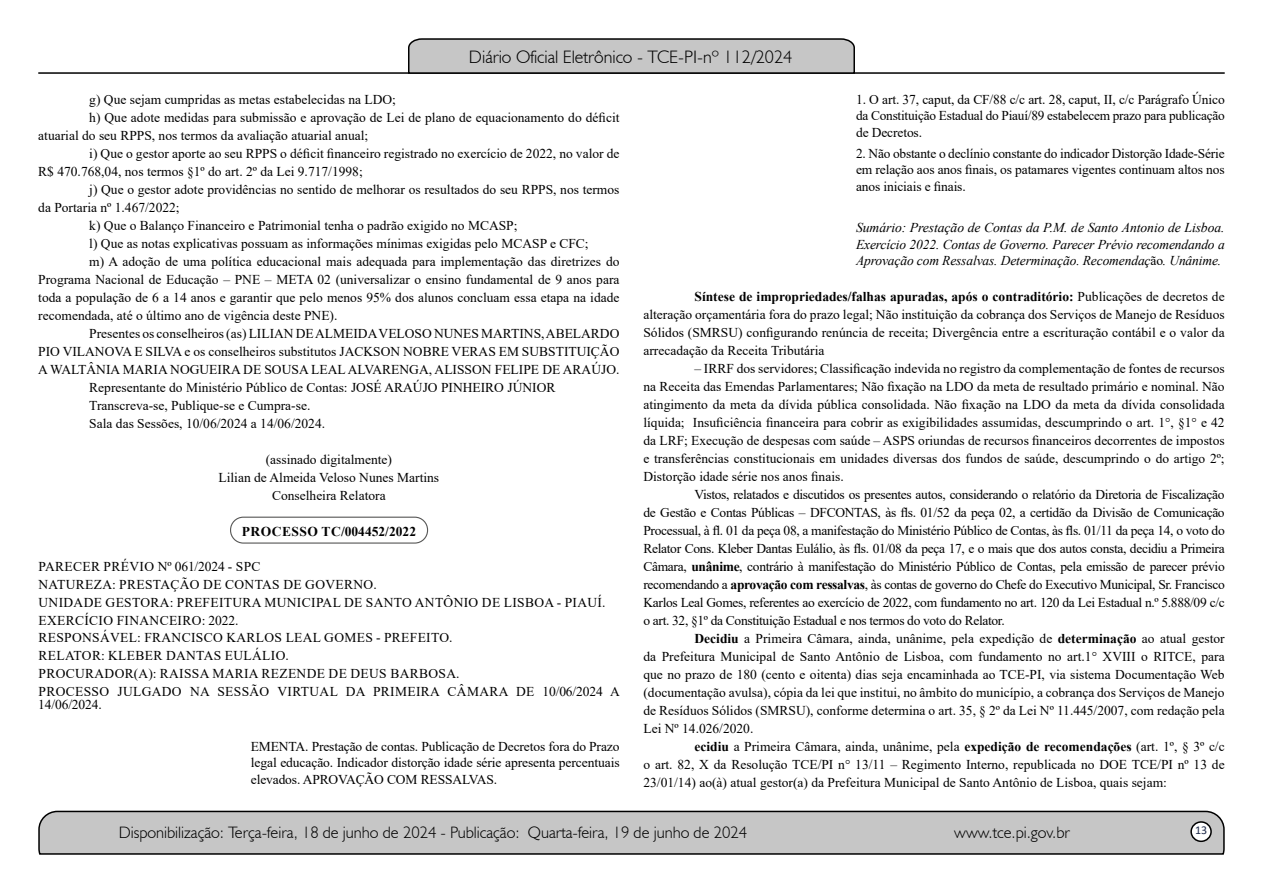
<style>
.page{position:relative;width:1263px;height:893px;background:#fff}
.page>*{position:absolute;margin:0;border:0;box-sizing:border-box;transform-origin:0 0}
.t1{font:300 18px "Humanist 521 BT";color:#000}
.t2{font:300 16.5px "Humanist 521 BT";color:#000}
.t3{font:13.5px/18px "Times New Roman";color:#000;text-align:justify}
.t4{font:13.5px/17.7px "Times New Roman";letter-spacing:.025em;color:#000}
.t5{font:italic 13.5px/16.5px "Times New Roman";letter-spacing:-.01em;color:#000;text-align:justify}
.t6{font:700 13.5px "Times New Roman";letter-spacing:.02em;color:#000}
.t7{font:12px "Calibri";color:#212d4c}
.s1{font-style:normal}
.s2{font-weight:700}
</style>
<div class="page">
<svg style="left:38px;top:810px;width:1187px;height:45px;background:#b9b9b9"></svg>
<div style="left:1191px;top:822px;width:20px;height:19px;background:#fff;border-radius:50%"></div>
<div style="left:1190px;top:821px;width:22px;height:21px;border:2px solid #000;border-radius:50%"></div>
<hr style="left:38px;top:72px;width:1187px;height:2px;background:#000">
<svg style="left:407px;top:38px;width:449px;height:36px;background:#b4b4b4"></svg>
<div style="left:230px;top:517px;width:198px;height:27px;border:1px solid #575756;border-radius:13px"></div>
<h1 class="t1" style="left:469px;top:46px;width:325px">Diário Oficial Eletrônico - TCE-PI-nº 112/2024</h1>
<p class="t3" style="left:89px;top:90px;width:308px">g) Que sejam cumpridas as metas estabelecidas na LDO;</p>
<p class="t3" style="left:89px;top:108px;width:532px">h) Que adote medidas para submissão e aprovação de Lei de plano de equacionamento do déficit</p>
<p class="t3" style="left:38px;top:126px;width:331px">atuarial do seu RPPS, nos termos da avaliação atuarial anual;</p>
<p class="t3" style="left:89px;top:144px;width:532px">i) Que o gestor aporte ao seu RPPS o déficit financeiro registrado no exercício de 2022, no valor de</p>
<p class="t3" style="left:38px;top:162px;width:326px">R$ 470.768,04, nos termos §1º do art. 2º da Lei 9.717/1998;</p>
<p class="t3" style="left:89px;top:180px;width:532px">j) Que o gestor adote providências no sentido de melhorar os resultados do seu RPPS, nos termos</p>
<p class="t3" style="left:38px;top:198px;width:143px">da Portaria nº 1.467/2022;</p>
<p class="t3" style="left:89px;top:216px;width:430px">k) Que o Balanço Financeiro e Patrimonial tenha o padrão exigido no MCASP;</p>
<p class="t3" style="left:89px;top:234px;width:501px">l) Que as notas explicativas possuam as informações mínimas exigidas pelo MCASP e CFC;</p>
<p class="t3" style="left:89px;top:252px;width:532px">m) A adoção de uma política educacional mais adequada para implementação das diretrizes do</p>
<p class="t3" style="left:38px;top:270px;width:583px">Programa Nacional de Educação – PNE – META 02 (universalizar o ensino fundamental de 9 anos para</p>
<p class="t3" style="left:38px;top:288px;width:583px">toda a população de 6 a 14 anos e garantir que pelo menos 95% dos alunos concluam essa etapa na idade</p>
<p class="t3" style="left:38px;top:306px;width:301px">recomendada, até o último ano de vigência deste PNE).</p>
<p class="t3" style="left:89px;top:324px;width:532px">Presentes os conselheiros (as) LILIAN DE ALMEIDA VELOSO NUNES MARTINS, ABELARDO</p>
<p class="t3" style="left:38px;top:342px;width:583px">PIO VILANOVA E SILVA e os conselheiros substitutos JACKSON NOBRE VERAS EM SUBSTITUIÇÃO</p>
<p class="t3" style="left:38px;top:360px;width:583px">A WALTÂNIA MARIA NOGUEIRA DE SOUSA LEAL ALVARENGA, ALISSON FELIPE DE ARAÚJO.</p>
<p class="t3" style="left:89px;top:378px;width:468px">Representante do Ministério Público de Contas: JOSÉ ARAÚJO PINHEIRO JÚNIOR</p>
<p class="t3" style="left:89px;top:396px;width:223px">Transcreva-se, Publique-se e Cumpra-se.</p>
<p class="t3" style="left:89px;top:414px;width:237px">Sala das Sessões, 10/06/2024 a 14/06/2024.</p>
<p class="t3" style="left:219px;top:450px;width:222px;text-align:center">(assinado digitalmente)<br>Lilian de Almeida Veloso Nunes Martins<br>Conselheira Relatora</p>
<p class="t6" style="left:242px;top:521px;width:176px">PROCESSO TC/004452/2022</p>
<p class="t4" style="left:38px;top:558px;width:583px">PARECER PRÉVIO Nº 061/2024 - SPC<br>NATUREZA: PRESTAÇÃO DE CONTAS DE GOVERNO.<br>UNIDADE GESTORA: PREFEITURA MUNICIPAL DE SANTO ANTÔNIO DE LISBOA - PIAUÍ.<br>EXERCÍCIO FINANCEIRO: 2022.<br>RESPONSÁVEL: FRANCISCO KARLOS LEAL GOMES - PREFEITO.<br>RELATOR: KLEBER DANTAS EULÁLIO.<br>PROCURADOR(A): RAISSA MARIA REZENDE DE DEUS BARBOSA.<br>PROCESSO JULGADO NA SESSÃO VIRTUAL DA PRIMEIRA CÂMARA DE 10/06/2024 A</p>
<p class="t3" style="left:38px;top:695px;width:65px">14/06/2024.</p>
<p class="t3" style="left:251px;top:737px;width:370px;line-height:16.5px">EMENTA. Prestação de contas. Publicação de Decretos fora do Prazo legal educação. Indicador distorção idade série apresenta percentuais elevados. APROVAÇÃO COM RESSALVAS.</p>
<p class="t3" style="left:856px;top:91px;width:370px;line-height:16.5px">1. O art. 37, caput, da CF/88 c/c art. 28, caput, II, c/c Parágrafo Único da Constituição Estadual do Piauí/89 estabelecem prazo para publicação de Decretos.</p>
<p class="t3" style="left:856px;top:144px;width:370px;line-height:16.5px">2. Não obstante o declínio constante do indicador Distorção Idade-Série em relação aos anos finais, os patamares vigentes continuam altos nos anos iniciais e finais.</p>
<p class="t5" style="left:856px;top:219px;width:370px">Sumário: Prestação de Contas da P.M. de Santo Antonio de Lisboa.<br>Exercício 2022. Contas de Governo. Parecer Prévio recomendando a Aprovação com Ressalvas. Determinação. Recomendaç<span class="s1">ão</span>. Unânime.</p>
<p class="t3" style="left:643px;top:287px;width:583px;text-indent:51px"><span class="s2">Síntese de impropriedades/falhas apuradas, após o contraditório:</span> Publicações de decretos de alteração orçamentária fora do prazo legal; Não instituição da cobrança dos Serviços de Manejo de Resíduos Sólidos (SMRSU) configurando renúncia de receita; Divergência entre a escrituração contábil e o valor da arrecadação da Receita Tributária</p>
<p class="t3" style="left:643px;top:359px;width:583px;text-indent:51px">– IRRF dos servidores; Classificação indevida no registro da complementação de fontes de recursos na Receita das Emendas Parlamentares; Não fixação na LDO da meta de resultado primário e nominal. Não atingimento da meta da dívida pública consolidada. Não fixação na LDO da meta da dívida consolidada líquida; Insuficiência financeira para cobrir as exigibilidades assumidas, descumprindo o art. 1°, §1° e 42 da LRF; Execução de despesas com saúde – ASPS oriundas de recursos financeiros decorrentes de impostos e transferências constitucionais em unidades diversas dos fundos de saúde, descumprindo o do artigo 2º; Distorção idade série nos anos finais.</p>
<p class="t3" style="left:643px;top:485px;width:583px;text-indent:51px">Vistos, relatados e discutidos os presentes autos, considerando o relatório da Diretoria de Fiscalização de Gestão e Contas Públicas – DFCONTAS, às fls. 01/52 da peça 02, a certidão da Divisão de Comunicação Processual, à fl. 01 da peça 08, a manifestação do Ministério Público de Contas, às fls. 01/11 da peça 14, o voto do Relator Cons. Kleber Dantas Eulálio, às fls. 01/08 da peça 17, e o mais que dos autos consta, decidiu a Primeira Câmara, <span class="s2">unânime</span>, contrário à manifestação do Ministério Público de Contas, pela emissão de parecer prévio recomendando a <span class="s2">aprovação com ressalvas</span>, às contas de governo do Chefe do Executivo Municipal, Sr. Francisco Karlos Leal Gomes, referentes ao exercício de 2022, com fundamento no art. 120 da Lei Estadual n.º 5.888/09 c/c o art. 32, §1º da Constituição Estadual e nos termos do voto do Relator.</p>
<p class="t3" style="left:643px;top:629px;width:583px;text-indent:51px"><span class="s2">Decidiu</span> a Primeira Câmara, ainda, unânime, pela expedição de <span class="s2">determinação</span> ao atual gestor da Prefeitura Municipal de Santo Antônio de Lisboa, com fundamento no art.1° XVIII o RITCE, para que no prazo de 180 (cento e oitenta) dias seja encaminhada ao TCE-PI, via sistema Documentação Web (documentação avulsa), cópia da lei que institui, no âmbito do município, a cobrança dos Serviços de Manejo de Resíduos Sólidos (SMRSU), conforme determina o art. 35, § 2º da Lei Nº 11.445/2007, com redação pela Lei Nº 14.026/2020.</p>
<p class="t3" style="left:643px;top:737px;width:583px;text-indent:51px"><span class="s2">ecidiu</span> a Primeira Câmara, ainda, unânime, pela <span class="s2">expedição de recomendações</span> (art. 1º, § 3º c/c o art. 82, X da Resolução TCE/PI n° 13/11 – Regimento Interno, republicada no DOE TCE/PI nº 13 de 23/01/14) ao(à) atual gestor(a) da Prefeitura Municipal de Santo Antônio de Lisboa, quais sejam:</p>
<p class="t2" style="left:119px;top:822px;width:630px">Disponibilização: Terça-feira, 18 de junho de 2024 - Publicação: Quarta-feira, 19 de junho de 2024</p>
<p class="t2" style="left:954px;top:822px;width:117px">www.tce.pi.gov.br</p>
<p class="t7" style="left:1195px;top:821px;width:14px">13</p>
</div>
